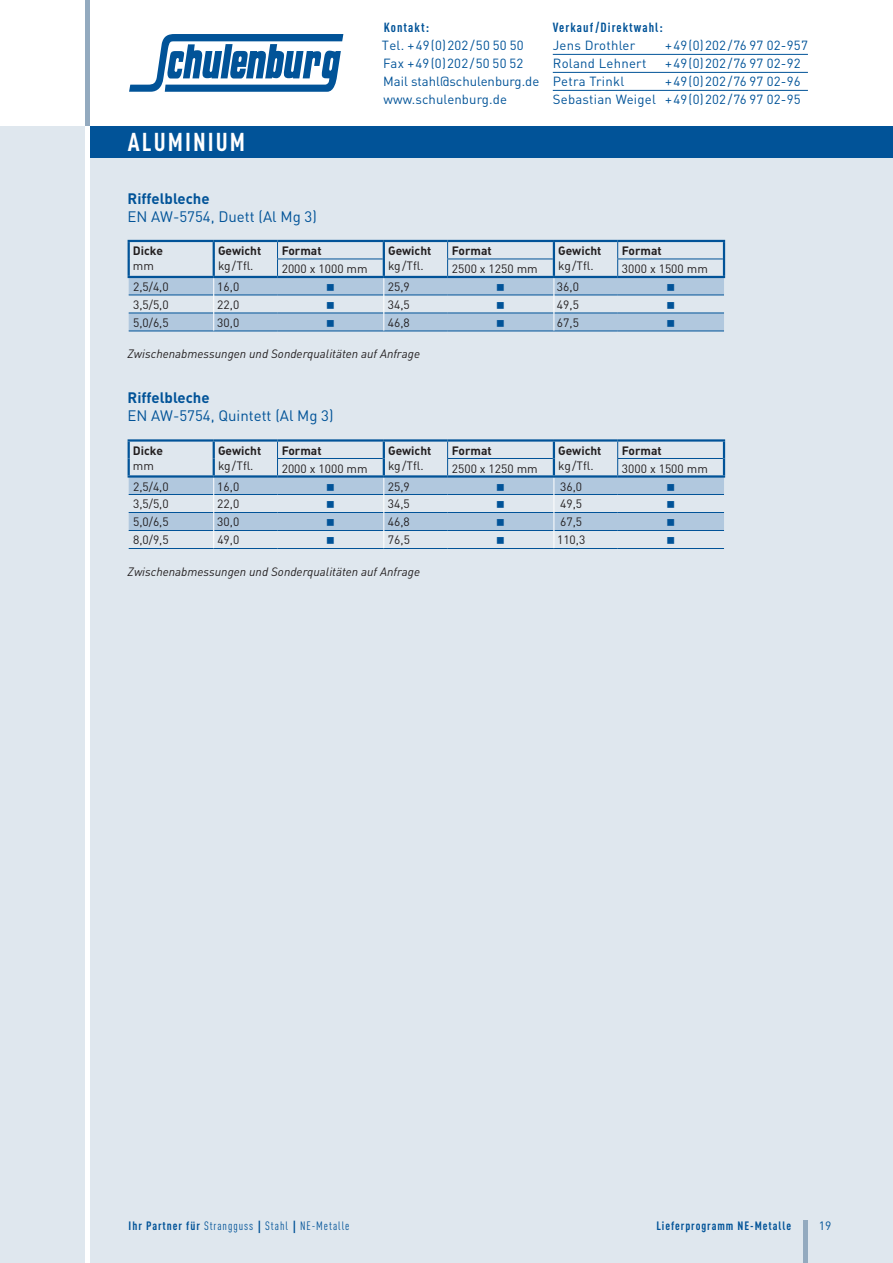
<style>
.page{position:relative;width:893px;height:1263px;background:#fff}
.page>*{position:absolute;margin:0;border:0;box-sizing:border-box;transform-origin:0 0}
.t1{font:700 25.5px "DIN Cond";letter-spacing:.08em;color:#fff}
.t2{font:15px "DIN";color:#015398}
.t3{font:700 15px "DIN";color:#015398}
.t4{font:13.2px/18px "DIN";letter-spacing:.02em;color:#015398}
.t5{font:700 13.2px "DIN Cond";letter-spacing:.08em;color:#015398}
.t6{font:12px "DIN";color:#231f20}
.t7{font:italic 12px "DIN";color:#231f20}
.t8{font:700 12px "DIN";color:#231f20}
.t9{font:12px "DIN Cond";letter-spacing:.08em;color:#015398}
.t10{font:700 12px "DIN Cond";letter-spacing:.08em;color:#015398}
.t11{font:12px "DIN";color:#015398}
.s1{font-weight:700}
.s2{font-weight:700;font-size:14.4px}
</style>
<div class="page">
<div style="left:0;top:126px;width:893px;height:1137px;background:#dfe7ee"></div>
<div style="left:89px;top:126px;width:804px;height:32px;background:#015398"></div>
<hr style="left:85px;top:0;width:4px;height:128px;background:#93aabf">
<hr style="left:85px;top:126px;width:4px;height:1137px;background:#fff">
<hr style="left:804px;top:1220px;width:4px;height:43px;background:#93aabf">
<hr style="left:553px;top:54px;width:255px;height:1px;background:#015398">
<hr style="left:553px;top:72px;width:255px;height:1px;background:#015398">
<hr style="left:553px;top:90px;width:255px;height:1px;background:#015398">
<svg style="left:129px;top:34px;width:214px;height:58px"></svg>
<hr style="left:129px;top:331px;width:85px;height:1px;background:#015398">
<hr style="left:214px;top:331px;width:64px;height:1px;background:#015398">
<hr style="left:278px;top:331px;width:106px;height:1px;background:#015398">
<hr style="left:384px;top:331px;width:64px;height:1px;background:#015398">
<hr style="left:448px;top:331px;width:106px;height:1px;background:#015398">
<hr style="left:554px;top:331px;width:64px;height:1px;background:#015398">
<hr style="left:618px;top:331px;width:106px;height:1px;background:#015398">
<hr style="left:128px;top:240px;width:86px;height:2px;background:#015398">
<hr style="left:214px;top:240px;width:64px;height:2px;background:#015398">
<hr style="left:278px;top:240px;width:106px;height:2px;background:#015398">
<hr style="left:384px;top:240px;width:64px;height:2px;background:#015398">
<hr style="left:448px;top:240px;width:106px;height:2px;background:#015398">
<hr style="left:554px;top:240px;width:64px;height:2px;background:#015398">
<hr style="left:618px;top:240px;width:107px;height:2px;background:#015398">
<hr style="left:129px;top:548px;width:85px;height:1px;background:#015398">
<hr style="left:214px;top:548px;width:64px;height:1px;background:#015398">
<hr style="left:278px;top:548px;width:106px;height:1px;background:#015398">
<hr style="left:384px;top:548px;width:64px;height:1px;background:#015398">
<hr style="left:448px;top:548px;width:106px;height:1px;background:#015398">
<hr style="left:554px;top:548px;width:64px;height:1px;background:#015398">
<hr style="left:618px;top:548px;width:106px;height:1px;background:#015398">
<hr style="left:128px;top:439px;width:86px;height:3px;background:#015398">
<hr style="left:214px;top:439px;width:64px;height:3px;background:#015398">
<hr style="left:278px;top:439px;width:106px;height:3px;background:#015398">
<hr style="left:384px;top:439px;width:64px;height:3px;background:#015398">
<hr style="left:448px;top:439px;width:106px;height:3px;background:#015398">
<hr style="left:554px;top:439px;width:64px;height:3px;background:#015398">
<hr style="left:618px;top:439px;width:107px;height:3px;background:#015398">
<svg style="left:128px;top:242px;width:597px;height:89px"></svg>
<svg style="left:128px;top:442px;width:597px;height:106px"></svg>
<h1 class="t1" style="left:128px;top:127px;width:119px">ALUMINIUM</h1>
<p class="t5" style="left:384px;top:19px;width:47px">Kontakt:</p>
<p class="t4" style="left:382px;top:36px;width:159px">Tel. +49(0)202/50 50 50<br>Fax +49(0)202/50 50 52<br>Mail stahl@schulenburg.de www.schulenburg.de</p>
<p class="t5" style="left:553px;top:19px;width:112px">Verkauf/Direktwahl:</p>
<p class="t4" style="left:553px;top:36px;width:84px">Jens Drothler</p>
<p class="t4" style="left:665px;top:36px;width:144px">+49(0)202/76 97 02-957</p>
<p class="t4" style="left:553px;top:54px;width:95px">Roland Lehnert</p>
<p class="t4" style="left:665px;top:54px;width:137px">+49(0)202/76 97 02-92</p>
<p class="t4" style="left:553px;top:72px;width:73px">Petra Trinkl</p>
<p class="t4" style="left:553px;top:72px;width:249px;text-align:right">+49(0)202/76 97 02-96<br>Sebastian Weigel +49(0)202/76 97 02-95</p>
<p class="t3" style="left:128px;top:189px;width:84px">Riffelbleche</p>
<p class="t2" style="left:128px;top:207px;width:191px">EN AW-5754, Duett (Al Mg 3)</p>
<p class="t8" style="left:133px;top:243px;width:32px">Dicke</p>
<p class="t6" style="left:133px;top:258px;width:23px">mm</p>
<p class="t8" style="left:218px;top:243px;width:45px">Gewicht</p>
<p class="t6" style="left:218px;top:258px;width:37px">kg/Tfl.</p>
<p class="t8" style="left:282px;top:243px;width:41px">Format</p>
<p class="t8" style="left:388px;top:243px;width:45px">Gewicht</p>
<p class="t6" style="left:388px;top:258px;width:37px">kg/Tfl.</p>
<p class="t8" style="left:452px;top:243px;width:41px">Format</p>
<p class="t8" style="left:558px;top:243px;width:45px">Gewicht</p>
<p class="t6" style="left:558px;top:258px;width:37px">kg/Tfl.</p>
<p class="t8" style="left:622px;top:243px;width:41px">Format</p>
<p class="t6" style="left:282px;top:261px;width:87px">2000 x 1000 mm</p>
<p class="t6" style="left:452px;top:261px;width:87px">2500 x 1250 mm</p>
<p class="t6" style="left:622px;top:261px;width:87px">3000 x 1500 mm</p>
<p class="t6" style="left:133px;top:279px;width:37px">2,5/4,0</p>
<p class="t6" style="left:217px;top:279px;width:23px">16,0</p>
<p class="t6" style="left:388px;top:279px;width:23px">25,9</p>
<p class="t6" style="left:557px;top:279px;width:23px">36,0</p>
<p class="t6" style="left:133px;top:297px;width:37px">3,5/5,0</p>
<p class="t6" style="left:217px;top:297px;width:23px">22,0</p>
<p class="t6" style="left:388px;top:297px;width:23px">34,5</p>
<p class="t6" style="left:557px;top:297px;width:23px">49,5</p>
<p class="t6" style="left:133px;top:315px;width:37px">5,0/6,5</p>
<p class="t6" style="left:217px;top:315px;width:23px">30,0</p>
<p class="t6" style="left:388px;top:315px;width:23px">46,8</p>
<p class="t6" style="left:557px;top:315px;width:23px">67,5</p>
<p class="t7" style="left:128px;top:346px;width:294px">Zwischenabmessungen und Sonderqualitäten auf Anfrage</p>
<p class="t3" style="left:128px;top:388px;width:84px">Riffelbleche</p>
<p class="t2" style="left:128px;top:407px;width:208px">EN AW-5754, Quintett (Al Mg 3)</p>
<p class="t8" style="left:133px;top:442px;width:32px">Dicke</p>
<p class="t6" style="left:133px;top:458px;width:23px">mm</p>
<p class="t8" style="left:218px;top:442px;width:45px">Gewicht</p>
<p class="t6" style="left:218px;top:458px;width:37px">kg/Tfl.</p>
<p class="t8" style="left:282px;top:442px;width:41px">Format</p>
<p class="t8" style="left:388px;top:442px;width:45px">Gewicht</p>
<p class="t6" style="left:388px;top:458px;width:37px">kg/Tfl.</p>
<p class="t8" style="left:452px;top:442px;width:41px">Format</p>
<p class="t8" style="left:558px;top:442px;width:45px">Gewicht</p>
<p class="t6" style="left:558px;top:458px;width:37px">kg/Tfl.</p>
<p class="t8" style="left:622px;top:442px;width:41px">Format</p>
<p class="t6" style="left:282px;top:461px;width:87px">2000 x 1000 mm</p>
<p class="t6" style="left:452px;top:461px;width:87px">2500 x 1250 mm</p>
<p class="t6" style="left:622px;top:461px;width:87px">3000 x 1500 mm</p>
<p class="t6" style="left:133px;top:479px;width:37px">2,5/4,0</p>
<p class="t6" style="left:217px;top:479px;width:23px">16,0</p>
<p class="t6" style="left:388px;top:479px;width:23px">25,9</p>
<p class="t6" style="left:560px;top:479px;width:23px">36,0</p>
<p class="t6" style="left:133px;top:496px;width:37px">3,5/5,0</p>
<p class="t6" style="left:217px;top:496px;width:23px">22,0</p>
<p class="t6" style="left:388px;top:496px;width:23px">34,5</p>
<p class="t6" style="left:560px;top:496px;width:23px">49,5</p>
<p class="t6" style="left:133px;top:514px;width:37px">5,0/6,5</p>
<p class="t6" style="left:217px;top:514px;width:23px">30,0</p>
<p class="t6" style="left:388px;top:514px;width:23px">46,8</p>
<p class="t6" style="left:560px;top:514px;width:23px">67,5</p>
<p class="t6" style="left:133px;top:532px;width:37px">8,0/9,5</p>
<p class="t6" style="left:217px;top:532px;width:23px">49,0</p>
<p class="t6" style="left:388px;top:532px;width:23px">76,5</p>
<p class="t6" style="left:557px;top:532px;width:30px">110,3</p>
<p class="t7" style="left:128px;top:564px;width:294px">Zwischenabmessungen und Sonderqualitäten auf Anfrage</p>
<p class="t9" style="left:129px;top:1219px;width:222px"><span class="s1">Ihr Partner für</span> Strangguss <span class="s2">|</span> Stahl <span class="s2">|</span> NE-Metalle</p>
<p class="t10" style="left:656px;top:1218px;width:136px">Lieferprogramm NE-Metalle</p>
<p class="t11" style="left:819px;top:1218px;width:14px">19</p>
</div>
